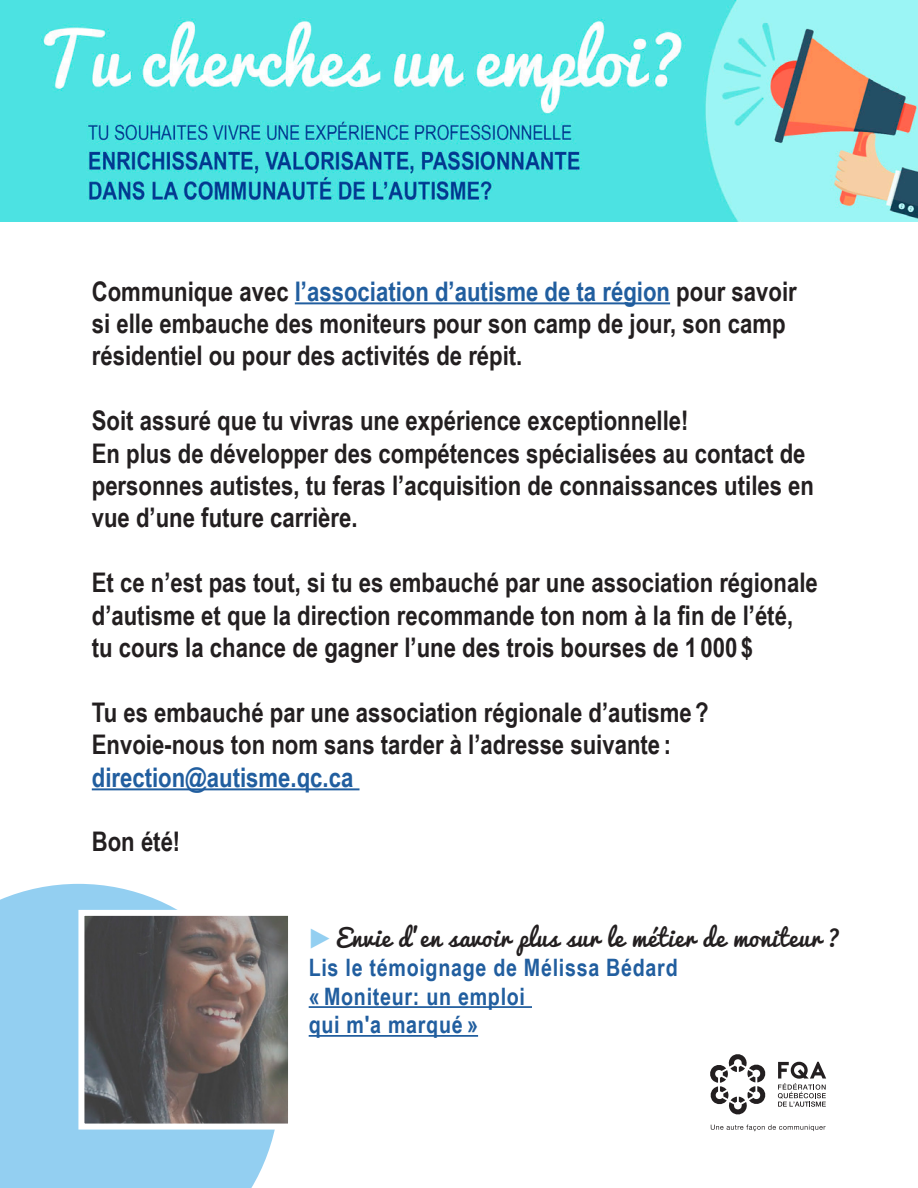
<style>
.page{position:relative;width:918px;height:1188px;background:#fff}
.page>*{position:absolute;margin:0;border:0;box-sizing:border-box;transform-origin:0 0}
.t1{font:700 27px/32.4px "Arial Narrow";color:#231f20}
.Sources_Dossier{font:700 24px "Arial Narrow";letter-spacing:.03em;color:#215e9f}
.Sources_Dossier-2{font:24px "Pacifico";letter-spacing:.03em;color:#231f20}
.s1{color:#215e9f}
.s2{color:#93cff1}
</style>
<div class="page">
<hr style="left:295px;top:302px;width:375px;height:2px;background:#215e9f">
<hr style="left:92px;top:788px;width:268px;height:2px;background:#215e9f">
<img style="left:0;top:0;width:918px;height:221px">
<svg style="left:778px;top:1062px;width:48px;height:45px"></svg>
<svg style="left:711px;top:1125px;width:115px;height:6px"></svg>
<svg style="left:710px;top:1054px;width:56px;height:61px"></svg>
<svg style="left:0;top:884px;width:275px;height:304px;background:#9ed4f2"></svg>
<img style="left:85px;top:917px;width:202px;height:206px">
<div style="left:78px;top:910px;width:216px;height:220px;border:6px solid #fff"></div>
<hr style="left:309px;top:1006px;width:223px;height:2px;background:#215e9f">
<hr style="left:309px;top:1035px;width:169px;height:2px;background:#215e9f">
<p class="t1" style="left:92px;top:274px;width:707px">Communique avec <span class="s1">l’association d’autisme de ta région</span> pour savoir si elle embauche des moniteurs pour son camp de jour, son camp résidentiel ou pour des activités de répit.</p>
<p class="t1" style="left:92px;top:403px;width:724px">Soit assuré que tu vivras une expérience exceptionnelle!<br>En plus de développer des compétences spécialisées au contact de personnes autistes, tu feras l’acquisition de connaissances utiles en vue d’une future carrière.</p>
<p class="t1" style="left:92px;top:565px;width:728px">Et ce n’est pas tout, si tu es embauché par une association régionale d’autisme et que la direction recommande ton nom à la fin de l’été, tu cours la chance de gagner l’une des trois bourses de 1 000 $</p>
<p class="t1" style="left:92px;top:695px;width:619px">Tu es embauché par une association régionale d’autisme ?<br>Envoie-nous ton nom sans tarder à l’adresse suivante : <span class="s1">direction@autisme.qc.ca</span></p>
<p class="t1" style="left:92px;top:824px;width:90px">Bon été!</p>
<p class="Sources_Dossier-2" style="left:309px;top:925px;width:533px"><span class="s2">◆</span> Envie d’en savoir plus sur le métier de moniteur ?</p>
<p class="Sources_Dossier" style="left:309px;top:949px;width:371px">Lis le témoignage de Mélissa Bédard</p>
<p class="Sources_Dossier" style="left:309px;top:978px;width:218px">« Moniteur: un emploi</p>
<p class="Sources_Dossier" style="left:309px;top:1007px;width:171px">qui m'a marqué »</p>
</div>
